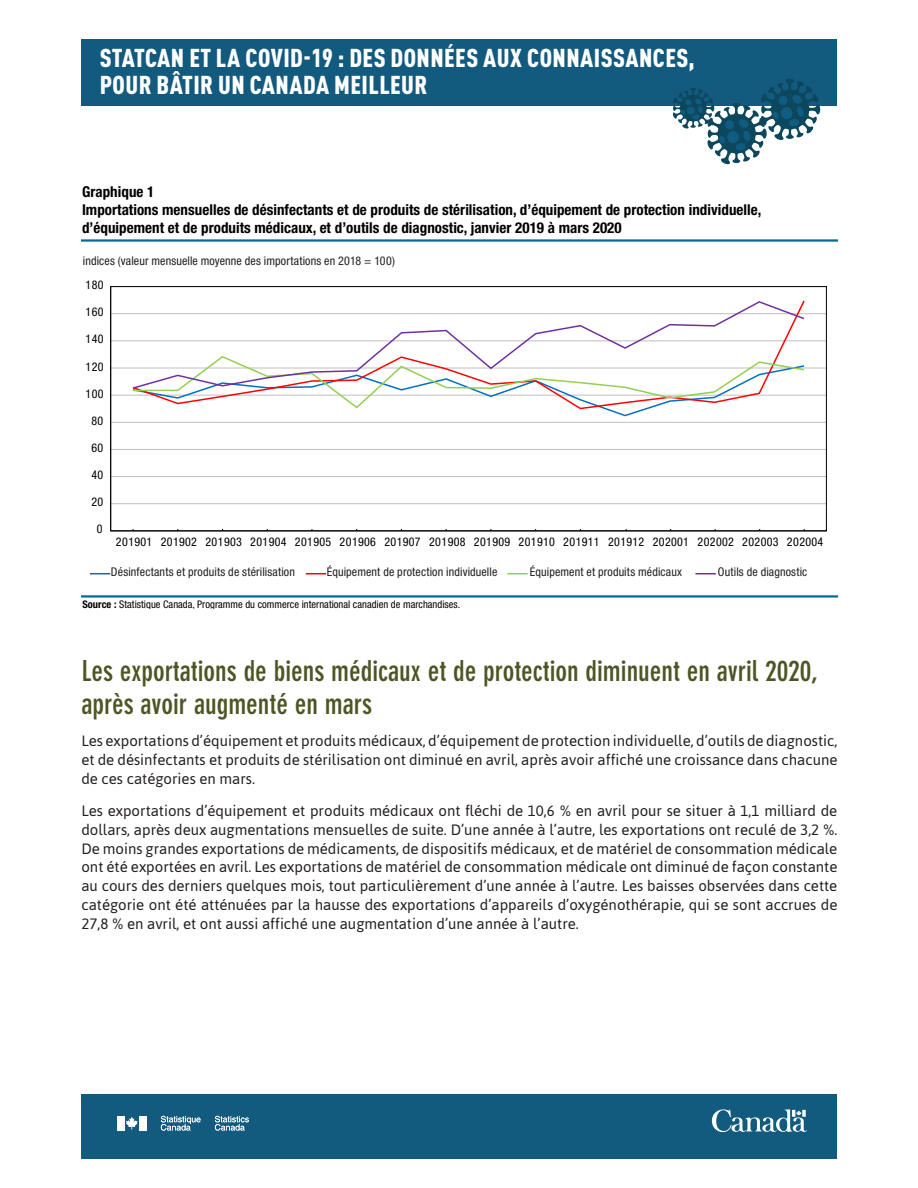
<style>
.page{position:relative;width:918px;height:1188px;background:#fff}
.page>*{position:absolute;margin:0;border:0;box-sizing:border-box;transform-origin:0 0}
.t1{font:700 condensed 28.5px/32.8px "DIN Neuzeit Grotesk Std";color:#4c5624}
.t2{font:900 condensed 25.5px "DIN Pro";letter-spacing:.02em;color:#fff}
.t3{font:15px/18.8px "Asap";color:#231f20;text-align:justify}
.t4{font:700 condensed 15px/18px "Helvetica Neue LT Std";letter-spacing:.005em;color:#000}
.t5{font:condensed 12px "Helvetica Neue LT Std";letter-spacing:.01em;color:#231f20}
.t6{font:condensed 12px "Helvetica Neue LT Std";letter-spacing:.035em;color:#000}
.t7{font:condensed 10.5px "Helvetica Neue LT Std";letter-spacing:.005em;color:#000}
.s1{font-weight:700}
</style>
<div class="page">
<div style="left:82px;top:40px;width:755px;height:66px;background:#135a7f"></div>
<svg style="left:673px;top:79px;width:146px;height:86px"></svg>
<div style="left:81px;top:1094px;width:756px;height:65px;background:#135a7f"></div>
<svg style="left:712px;top:1109px;width:95px;height:23px"></svg>
<hr style="left:111px;top:503px;width:715px;height:1px;background:#bfbfbf">
<hr style="left:111px;top:476px;width:715px;height:1px;background:#bfbfbf">
<hr style="left:111px;top:449px;width:715px;height:1px;background:#bfbfbf">
<hr style="left:111px;top:422px;width:715px;height:1px;background:#bfbfbf">
<hr style="left:111px;top:395px;width:715px;height:1px;background:#bfbfbf">
<hr style="left:111px;top:368px;width:715px;height:1px;background:#bfbfbf">
<hr style="left:111px;top:340px;width:715px;height:1px;background:#bfbfbf">
<hr style="left:111px;top:313px;width:715px;height:1px;background:#bfbfbf">
<hr style="left:110px;top:287px;width:1px;height:244px;background:#000">
<hr style="left:111px;top:530px;width:715px;height:1px;background:#000">
<svg style="left:131px;top:390px;width:675px;height:27px"></svg>
<svg style="left:131px;top:300px;width:675px;height:90px"></svg>
<svg style="left:90px;top:573px;width:20px;height:1px"></svg>
<svg style="left:306px;top:573px;width:20px;height:1px"></svg>
<svg style="left:507px;top:573px;width:21px;height:1px"></svg>
<svg style="left:695px;top:573px;width:21px;height:1px"></svg>
<hr style="left:81px;top:595px;width:757px;height:3px;background:#006b94">
<hr style="left:81px;top:239px;width:757px;height:3px;background:#006b94">
<svg style="left:126px;top:1117px;width:11px;height:12px"></svg>
<div style="left:117px;top:1116px;width:8px;height:15px;background:#fff"></div>
<div style="left:139px;top:1116px;width:8px;height:15px;background:#fff"></div>
<svg style="left:161px;top:1116px;width:40px;height:15px"></svg>
<svg style="left:215px;top:1116px;width:34px;height:15px"></svg>
<h2 class="t2" style="left:100px;top:39px;width:305px">STATCAN ET LA COVID-19 : DES DONN</h2>
<h2 class="t2" style="left:444px;top:39px;width:97px">ÉES AUX CONNAISSANC</h2>
<h2 class="t2" style="left:666px;top:39px;width:30px">ES,</h2>
<h2 class="t2" style="left:100px;top:66px;width:165px">POUR BÂTIR UN CANADA</h2>
<h2 class="t2" style="left:334px;top:66px;width:95px">MEILLEUR</h2>
<p class="t4" style="left:82px;top:183px;width:681px">Graphique 1<br>Importations mensuelles de désinfectants et de produits de stérilisation, d’équipement de protection individuelle, d’équipement et de produits médicaux, et d’outils de diagnostic, janvier 2019 à mars 2020</p>
<p class="t5" style="left:83px;top:253px;width:313px">indices (valeur mensuelle moyenne des importations en 2018 = 100)</p>
<p class="t6" style="left:86px;top:278px;width:20px">180</p>
<p class="t6" style="left:86px;top:305px;width:20px">160</p>
<p class="t6" style="left:86px;top:332px;width:20px">140</p>
<p class="t6" style="left:86px;top:359px;width:20px">120</p>
<p class="t6" style="left:86px;top:386px;width:20px">100</p>
<p class="t6" style="left:91px;top:414px;width:13px">80</p>
<p class="t6" style="left:91px;top:441px;width:13px">60</p>
<p class="t6" style="left:91px;top:468px;width:13px">40</p>
<p class="t6" style="left:91px;top:495px;width:13px">20</p>
<p class="t6" style="left:97px;top:522px;width:7px">0</p>
<p class="t6" style="left:116px;top:535px;width:709px">201901 201902 201903 201904 201905 201906 201907 201908 201909 201910 201911 201912 202001 202002 202003 202004</p>
<p class="t5" style="left:111px;top:565px;width:185px">Désinfectants et produits de stérilisation</p>
<p class="t5" style="left:327px;top:565px;width:172px">Équipement de protection individuelle</p>
<p class="t5" style="left:530px;top:565px;width:154px">Équipement et produits médicaux</p>
<p class="t5" style="left:718px;top:565px;width:91px">Outils de diagnostic</p>
<p class="t7" style="left:82px;top:598px;width:380px"><span class="s1">Source :</span> Statistique Canada, Programme du commerce international canadien de marchandises.</p>
<h1 class="t1" style="left:81px;top:655px;width:738px">Les exportations de biens médicaux et de protection diminuent en avril 2020, après avoir augmenté en mars</h1>
<p class="t3" style="left:81px;top:731px;width:758px">Les exportations d’équipement et produits médicaux, d’équipement de protection individuelle, d’outils de diagnostic, et de désinfectants et produits de stérilisation ont diminué en avril, après avoir affiché une croissance dans chacune de ces catégories en mars.</p>
<p class="t3" style="left:81px;top:801px;width:758px">Les exportations d’équipement et produits médicaux ont fléchi de 10,6 % en avril pour se situer à 1,1 milliard de dollars, après deux augmentations mensuelles de suite. D’une année à l’autre, les exportations ont reculé de 3,2 %.<br>De moins grandes exportations de médicaments, de dispositifs médicaux, et de matériel de consommation médicale ont été exportées en avril. Les exportations de matériel de consommation médicale ont diminué de façon constante au cours des derniers quelques mois, tout particulièrement d’une année à l’autre. Les baisses observées dans cette catégorie ont été atténuées par la hausse des exportations d’appareils d’oxygénothérapie, qui se sont accrues de 27,8 % en avril, et ont aussi affiché une augmentation d’une année à l’autre.</p>
</div>
